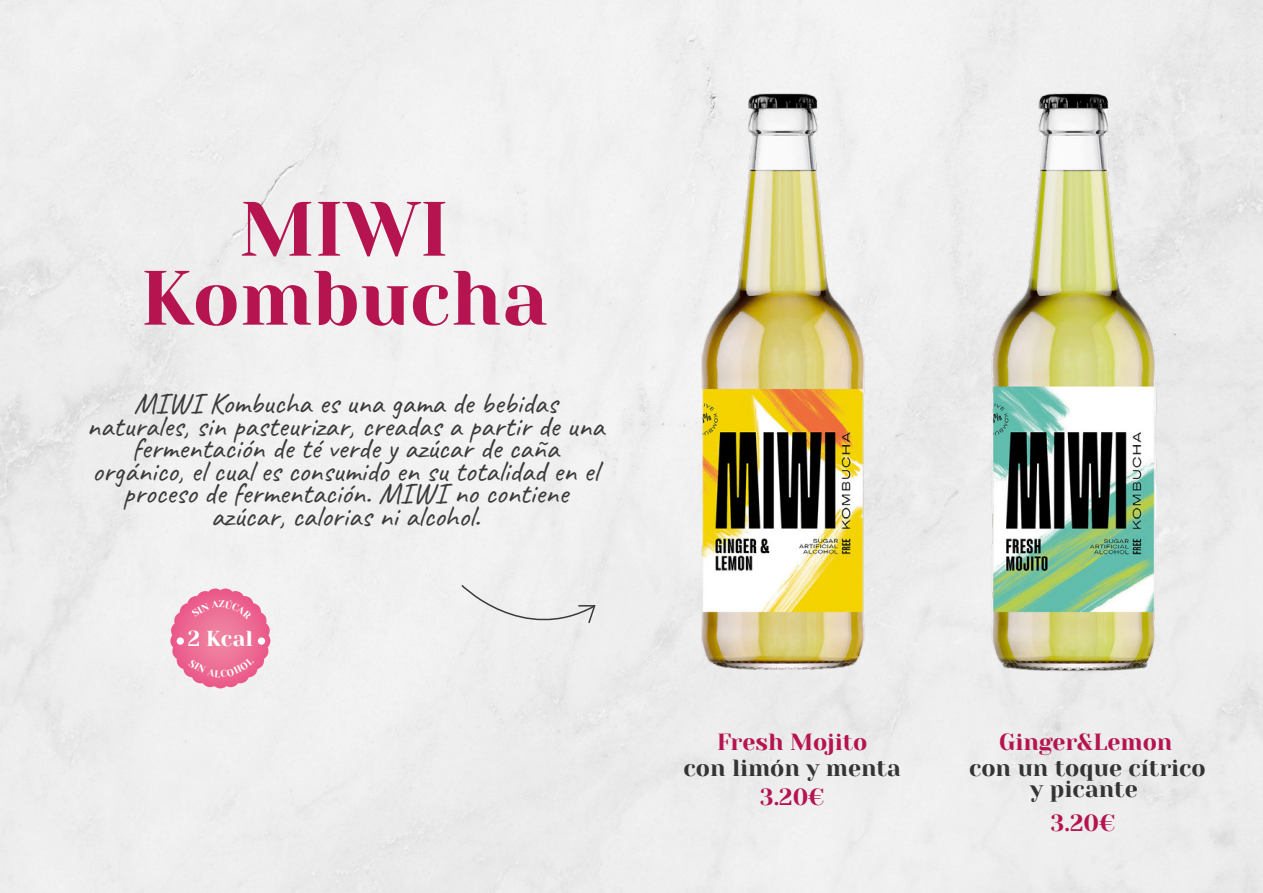
<style>
.page{position:relative;width:1263px;height:893px;background:#fff}
.page>*{position:absolute;margin:0;border:0;box-sizing:border-box;transform-origin:0 0}
.t1{font:76.8px/69px "Yeseva One";color:#b51451;text-align:center}
.t2{font:30px/22.5px "Caveat";color:#3a3a3a;text-align:center}
.t3{font:23.25px/20.9px "Yeseva One";color:#343434;text-align:center}
.t4{font:23.25px "Yeseva One";color:#b51451}
.t5{font:21.6px "Yeseva One";color:#fff}
</style>
<div class="page">
<img style="left:0;top:44px;width:1263px;height:677px">
<div style="left:460px;top:584px;width:137px;height:62px;background:#efefef"></div>
<svg style="left:170px;top:588px;width:100px;height:100px"></svg>
<h1 class="t1" style="left:141px;top:192px;width:409px">MIWI<br>Kombucha</h1>
<p class="t2" style="left:87px;top:392px;width:519px">MIWI Kombucha es una gama de bebidas naturales, sin pasteurizar, creadas a partir de una fermentación de té verde y azúcar de caña orgánico, el cual es consumido en su totalidad en el proceso de fermentación. MIWI no contiene azúcar, calorias ni alcohol.</p>
<p class="t5" style="left:188px;top:623px;width:66px">2 Kcal</p>
<p class="t4" style="left:717px;top:725px;width:152px">Fresh Mojito</p>
<p class="t3" style="left:684px;top:756px;width:219px">con limón y menta</p>
<p class="t4" style="left:760px;top:780px;width:66px">3.20€</p>
<p class="t4" style="left:999px;top:725px;width:175px">Ginger&amp;Lemon</p>
<p class="t3" style="left:969px;top:756px;width:238px">con un toque cítrico y picante</p>
<p class="t4" style="left:1051px;top:806px;width:66px">3.20€</p>
</div>
